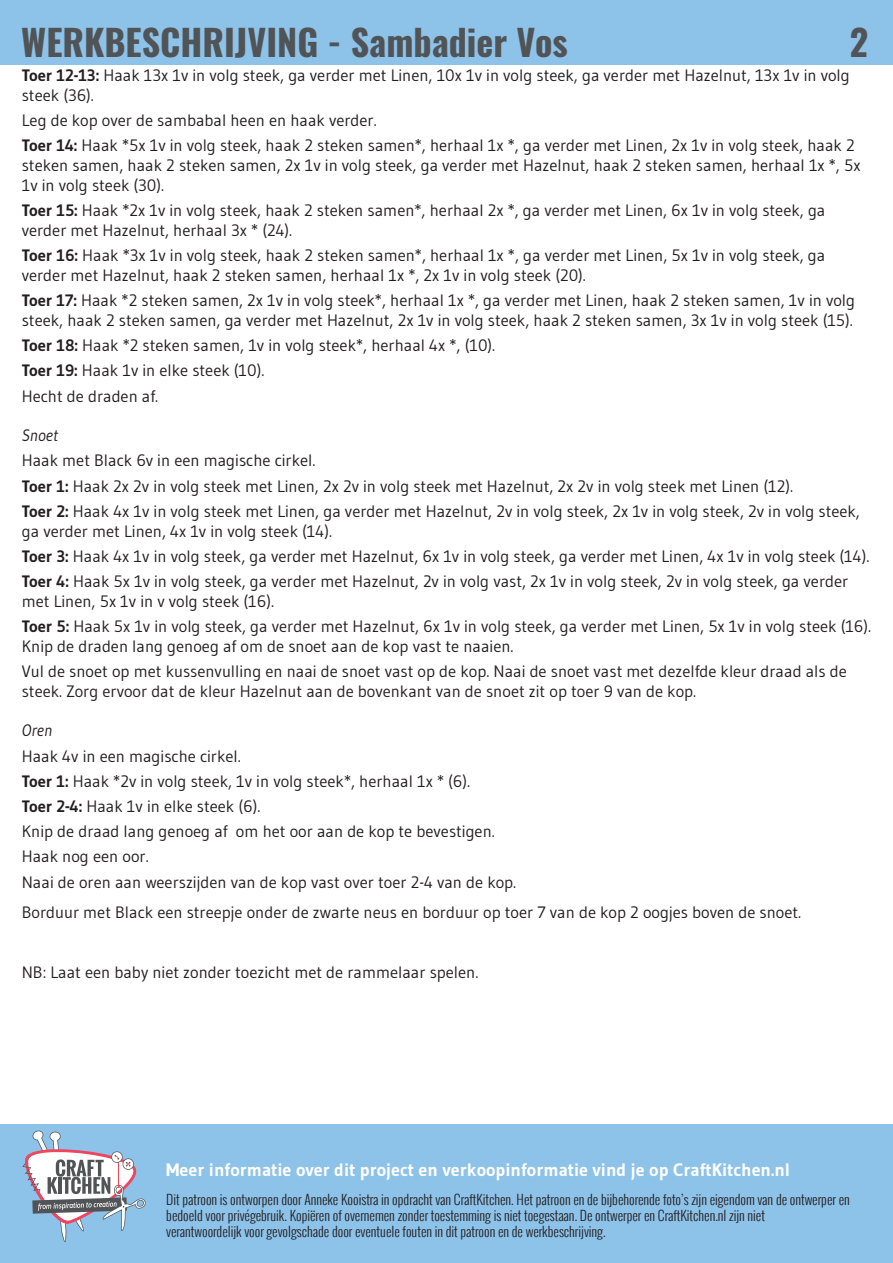
<style>
.page{position:relative;width:893px;height:1263px;background:#fff}
.page>*{position:absolute;margin:0;border:0;box-sizing:border-box;transform-origin:0 0}
.t1{font:700 36px "Oswald";color:#515456}
.t2{font:700 18px "Gudea";color:#fff}
.t3{font:16.5px/19.8px "Gudea";color:#231f20}
.t4{font:italic 16.5px "Gudea";color:#231f20}
.t5{font:300 13.5px/16.2px "Oswald";color:#231f20}
.s1{font-weight:700}
</style>
<div class="page">
<div style="left:0;top:1125px;width:893px;height:138px;background:#8dc2e9"></div>
<div style="left:0;top:0;width:893px;height:64px;background:#8dc2e9"></div>
<svg style="left:22px;top:1130px;width:124px;height:112px"></svg>
<p class="t1" style="left:21px;top:23px;width:548px">WERKBESCHRIJVING - Sambadier Vos</p>
<p class="t1" style="left:850px;top:23px;width:20px">2</p>
<p class="t3" style="left:22px;top:65px;width:829px"><span class="s1">Toer 12-13:</span> Haak 13x 1v in volg steek, ga verder met Linen, 10x 1v in volg steek, ga verder met Hazelnut, 13x 1v in volg steek (36).</p>
<p class="t3" style="left:22px;top:110px;width:356px">Leg de kop over de sambabal heen en haak verder.</p>
<p class="t3" style="left:22px;top:135px;width:840px"><span class="s1">Toer 14:</span> Haak *5x 1v in volg steek, haak 2 steken samen*, herhaal 1x *, ga verder met Linen, 2x 1v in volg steek, haak 2 steken samen, haak 2 steken samen, 2x 1v in volg steek, ga verder met Hazelnut, haak 2 steken samen, herhaal 1x *, 5x<br>1v in volg steek (30).</p>
<p class="t3" style="left:22px;top:200px;width:805px"><span class="s1">Toer 15:</span> Haak *2x 1v in volg steek, haak 2 steken samen*, herhaal 2x *, ga verder met Linen, 6x 1v in volg steek, ga verder met Hazelnut, herhaal 3x * (24).</p>
<p class="t3" style="left:22px;top:245px;width:805px"><span class="s1">Toer 16:</span> Haak *3x 1v in volg steek, haak 2 steken samen*, herhaal 1x *, ga verder met Linen, 5x 1v in volg steek, ga verder met Hazelnut, haak 2 steken samen, herhaal 1x *, 2x 1v in volg steek (20).</p>
<p class="t3" style="left:22px;top:290px;width:835px"><span class="s1">Toer 17:</span> Haak *2 steken samen, 2x 1v in volg steek*, herhaal 1x *, ga verder met Linen, haak 2 steken samen, 1v in volg steek, haak 2 steken samen, ga verder met Hazelnut, 2x 1v in volg steek, haak 2 steken samen, 3x 1v in volg steek (15).</p>
<p class="t3" style="left:22px;top:335px;width:475px"><span class="s1">Toer 18:</span> Haak *2 steken samen, 1v in volg steek*, herhaal 4x *, (10).</p>
<p class="t3" style="left:22px;top:360px;width:244px"><span class="s1">Toer 19:</span> Haak 1v in elke steek (10).</p>
<p class="t3" style="left:22px;top:386px;width:138px">Hecht de draden af.</p>
<p class="t4" style="left:22px;top:425px;width:38px">Snoet</p>
<p class="t3" style="left:22px;top:450px;width:295px">Haak met Black 6v in een magische cirkel.</p>
<p class="t3" style="left:22px;top:476px;width:773px"><span class="s1">Toer 1:</span> Haak 2x 2v in volg steek met Linen, 2x 2v in volg steek met Hazelnut, 2x 2v in volg steek met Linen (12).</p>
<p class="t3" style="left:22px;top:501px;width:840px"><span class="s1">Toer 2:</span> Haak 4x 1v in volg steek met Linen, ga verder met Hazelnut, 2v in volg steek, 2x 1v in volg steek, 2v in volg steek, ga verder met Linen, 4x 1v in volg steek (14).</p>
<p class="t3" style="left:22px;top:546px;width:849px"><span class="s1">Toer 3:</span> Haak 4x 1v in volg steek, ga verder met Hazelnut, 6x 1v in volg steek, ga verder met Linen, 4x 1v in volg steek (14).</p>
<p class="t3" style="left:22px;top:571px;width:828px"><span class="s1">Toer 4:</span> Haak 5x 1v in volg steek, ga verder met Hazelnut, 2v in volg vast, 2x 1v in volg steek, 2v in volg steek, ga verder met Linen, 5x 1v in v volg steek (16).</p>
<p class="t3" style="left:22px;top:616px;width:851px"><span class="s1">Toer 5:</span> Haak 5x 1v in volg steek, ga verder met Hazelnut, 6x 1v in volg steek, ga verder met Linen, 5x 1v in volg steek (16).</p>
<p class="t3" style="left:22px;top:636px;width:493px">Knip de draden lang genoeg af om de snoet aan de kop vast te naaien.</p>
<p class="t3" style="left:22px;top:661px;width:826px">Vul de snoet op met kussenvulling en naai de snoet vast op de kop. Naai de snoet vast met dezelfde kleur draad als de steek. Zorg ervoor dat de kleur Hazelnut aan de bovenkant van de snoet zit op toer 9 van de kop.</p>
<p class="t4" style="left:22px;top:720px;width:32px">Oren</p>
<p class="t3" style="left:22px;top:746px;width:221px">Haak 4v in een magische cirkel.</p>
<p class="t3" style="left:22px;top:771px;width:450px"><span class="s1">Toer 1:</span> Haak *2v in volg steek, 1v in volg steek*, herhaal 1x * (6).</p>
<p class="t3" style="left:22px;top:796px;width:240px"><span class="s1">Toer 2-4:</span> Haak 1v in elke steek (6).</p>
<p class="t3" style="left:22px;top:821px;width:475px">Knip de draad lang genoeg af om het oor aan de kop te bevestigen.</p>
<p class="t3" style="left:22px;top:846px;width:128px">Haak nog een oor.</p>
<p class="t3" style="left:22px;top:872px;width:496px">Naai de oren aan weerszijden van de kop vast over toer 2-4 van de kop.</p>
<p class="t3" style="left:22px;top:902px;width:781px">Borduur met Black een streepje onder de zwarte neus en borduur op toer 7 van de kop 2 oogjes boven de snoet.</p>
<p class="t3" style="left:22px;top:962px;width:458px">NB: Laat een baby niet zonder toezicht met de rammelaar spelen.</p>
<p class="t2" style="left:166px;top:1159px;width:626px">Meer informatie over dit project en verkoopinformatie vind je op CraftKitchen.nl</p>
<p class="t5" style="left:166px;top:1191px;width:685px">Dit patroon is ontworpen door Anneke Kooistra in opdracht van CraftKitchen. Het patroon en de bijbehorende foto’s zijn eigendom van de ontwerper en bedoeld voor privégebruik. Kopiëren of overnemen zonder toestemming is niet toegestaan. De ontwerper en CraftKitchen.nl zijn niet</p>
<p class="t5" style="left:166px;top:1223px;width:441px">verantwoordelijk voor gevolgschade door eventuele fouten in dit patroon en de werkbeschrijving.</p>
</div>
